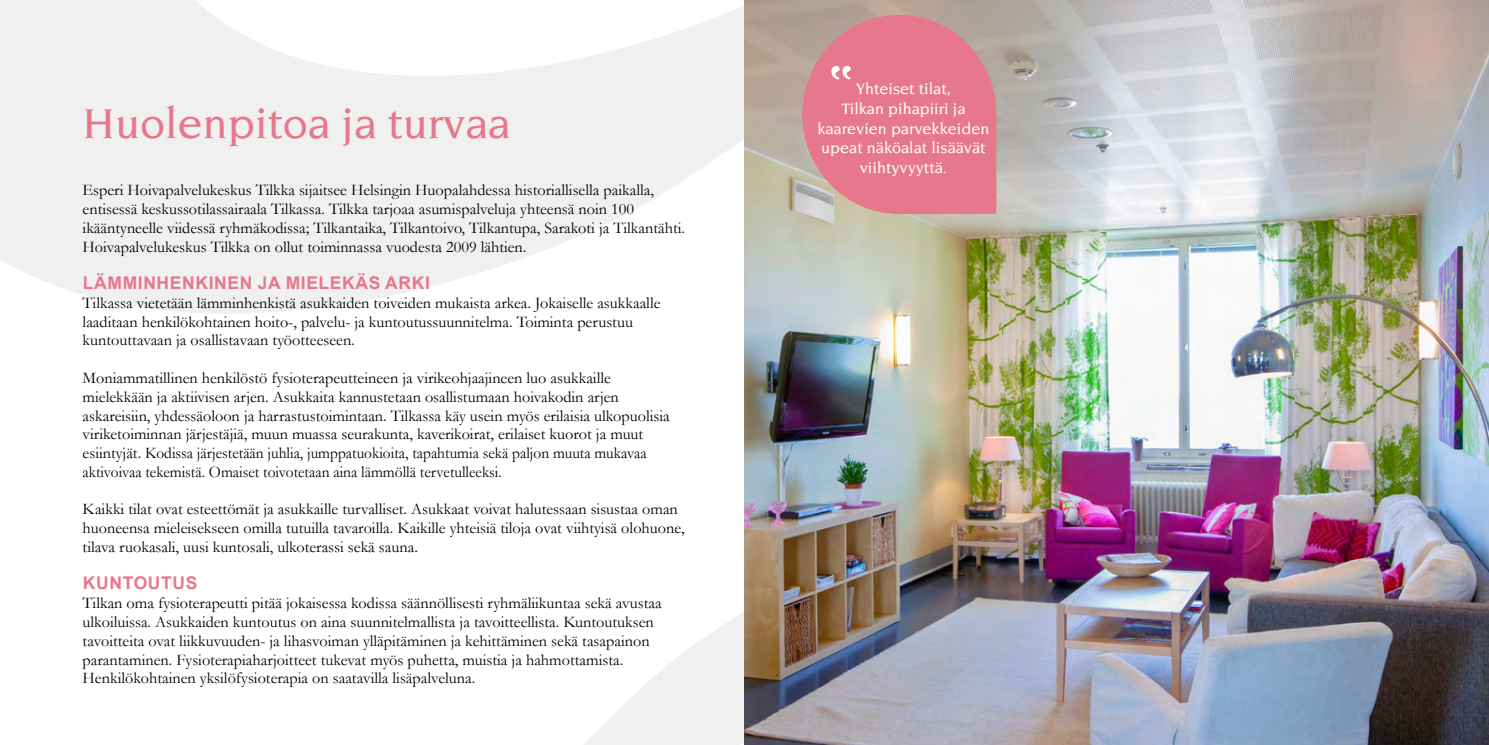
<style>
.page{position:relative;width:1489px;height:745px;background:#fff}
.page>*{position:absolute;margin:0;border:0;box-sizing:border-box;transform-origin:0 0}
.t1{font:500 45px "Novarese Std";color:#e7778a}
.t2{font:700 17.5px "Arial";letter-spacing:.035em;color:#e7778a}
.t3{font:16.25px/18.8px "Garamond";color:#000}
.t4{font:500 16.25px/19.5px "Novarese Std";color:#fff;text-align:center}
</style>
<div class="page">
<svg style="left:0;top:0;width:744px;height:314px;fill:#f0f0f0"></svg>
<svg style="left:585px;top:611px;width:159px;height:133px;fill:#f0f0f0"></svg>
<img style="left:744px;top:0;width:744px;height:744px">
<svg style="left:802px;top:15px;width:194px;height:199px;background:#df808e"></svg>
<h1 class="t1" style="left:83px;top:98px;width:429px">Huolenpitoa ja turvaa</h1>
<p class="t3" style="left:83px;top:180px;width:604px">Esperi Hoivapalvelukeskus Tilkka sijaitsee Helsingin Huopalahdessa historiallisella paikalla, entisessä keskussotilassairaala Tilkassa. Tilkka tarjoaa asumispalveluja yhteensä noin 100 ikääntyneelle viidessä ryhmäkodissa; Tilkantaika, Tilkantoivo, Tilkantupa, Sarakoti ja Tilkantähti.<br>Hoivapalvelukeskus Tilkka on ollut toiminnassa vuodesta 2009 lähtien.</p>
<p class="t2" style="left:83px;top:270px;width:348px">LÄMMINHENKINEN JA MIELEKÄS ARKI</p>
<p class="t3" style="left:83px;top:293px;width:579px">Tilkassa vietetään lämminhenkistä asukkaiden toiveiden mukaista arkea. Jokaiselle asukkaalle laaditaan henkilökohtainen hoito-, palvelu- ja kuntoutussuunnitelma. Toiminta perustuu kuntouttavaan ja osallistavaan työotteeseen.</p>
<p class="t3" style="left:83px;top:368px;width:588px">Moniammatillinen henkilöstö fysioterapeutteineen ja virikeohjaajineen luo asukkaille mielekkään ja aktiivisen arjen. Asukkaita kannustetaan osallistumaan hoivakodin arjen askareisiin, yhdessäoloon ja harrastustoimintaan. Tilkassa käy usein myös erilaisia ulkopuolisia viriketoiminnan järjestäjiä, muun muassa seurakunta, kaverikoirat, erilaiset kuorot ja muut esiintyjät. Kodissa järjestetään juhlia, jumppatuokioita, tapahtumia sekä paljon muuta mukavaa aktivoivaa tekemistä. Omaiset toivotetaan aina lämmöllä tervetulleeksi.</p>
<p class="t3" style="left:83px;top:499px;width:603px">Kaikki tilat ovat esteettömät ja asukkaille turvalliset. Asukkaat voivat halutessaan sisustaa oman huoneensa mieleisekseen omilla tutuilla tavaroilla. Kaikille yhteisiä tiloja ovat viihtyisä olohuone, tilava ruokasali, uusi kuntosali, ulkoterassi sekä sauna.</p>
<p class="t2" style="left:83px;top:570px;width:116px">KUNTOUTUS</p>
<p class="t3" style="left:83px;top:593px;width:580px">Tilkan oma fysioterapeutti pitää jokaisessa kodissa säännöllisesti ryhmäliikuntaa sekä avustaa ulkoiluissa. Asukkaiden kuntoutus on aina suunnitelmallista ja tavoitteellista. Kuntoutuksen tavoitteita ovat liikkuvuuden- ja lihasvoiman ylläpitäminen ja kehittäminen sekä tasapainon parantaminen. Fysioterapiaharjoitteet tukevat myös puhetta, muistia ja hahmottamista.<br>Henkilökohtainen yksilöfysioterapia on saatavilla lisäpalveluna.</p>
<p class="t4" style="left:817px;top:79px;width:174px">Yhteiset tilat,<br>Tilkan pihapiiri ja kaarevien parvekkeiden upeat näköalat lisäävät viihtyvyyttä.</p>
</div>
